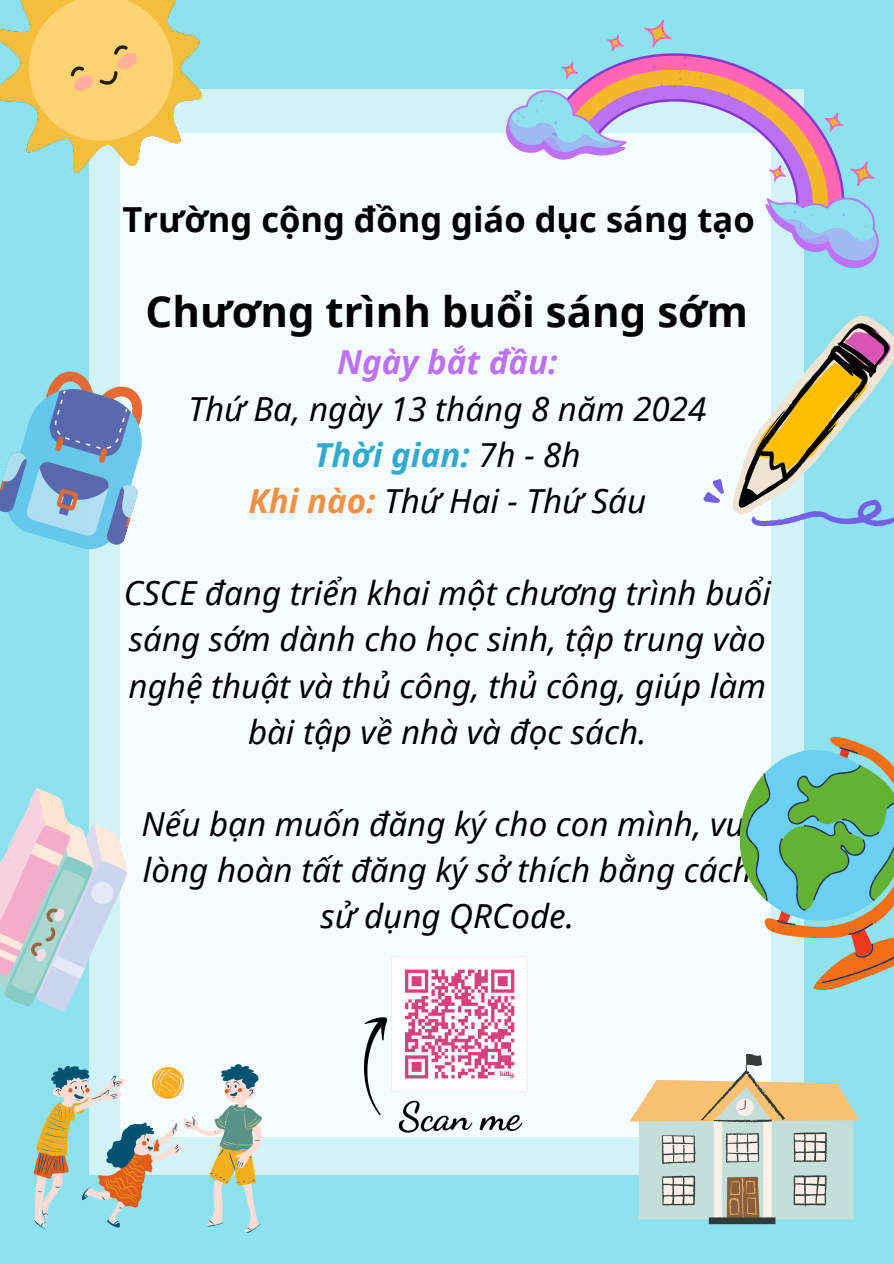
<style>
.page{position:relative;width:894px;height:1264px;background:#fff}
.page>*{position:absolute;margin:0;border:0;box-sizing:border-box;transform-origin:0 0}
.t1{font:700 42px "Noto Sans";color:#000}
.t2{font:700 34.5px "Noto Sans";color:#000}
.t3{font:italic 33px/46.2px "Noto Sans";color:#000;text-align:center}
.t4{font:italic 700 33px "Noto Sans";color:#32aace}
.t5{font:italic 700 33px "Noto Sans";color:#bd71f4}
.s1{font-weight:400;color:#000}
.s2{font-weight:700;color:#f19143}
</style>
<div class="page">
<div style="left:0;top:0;width:893px;height:1263px;background:#8ee1ef"></div>
<div style="left:89px;top:89px;width:715px;height:1085px;background:#d1f3f8"></div>
<div style="left:120px;top:133px;width:651px;height:1003px;background:#f5fcfd"></div>
<svg style="left:510px;top:20px;width:369px;height:244px"></svg>
<img style="left:0;top:0;width:202px;height:172px">
<img style="left:364px;top:957px;width:163px;height:180px">
<svg style="left:703px;top:315px;width:190px;height:212px"></svg>
<svg style="left:33px;top:1064px;width:229px;height:168px"></svg>
<svg style="left:0;top:788px;width:127px;height:223px"></svg>
<svg style="left:0;top:371px;width:143px;height:179px"></svg>
<svg style="left:739px;top:736px;width:154px;height:254px"></svg>
<svg style="left:629px;top:1054px;width:230px;height:170px"></svg>
<p class="t2" style="left:122px;top:195px;width:633px">Trường cộng đồng giáo dục sáng tạo</p>
<h2 class="t1" style="left:145px;top:282px;width:603px">Chương trình buổi sáng sớm</h2>
<h1 class="t5" style="left:337px;top:339px;width:222px">Ngày bắt đầu:</h1>
<p class="t3" style="left:188px;top:385px;width:519px">Thứ Ba, ngày 13 tháng 8 năm 2024</p>
<p class="t4" style="left:314px;top:431px;width:268px">Thời gian: <span class="s1">7h - 8h</span></p>
<p class="t3" style="left:248px;top:477px;width:399px"><span class="s2">Khi nào:</span> Thứ Hai - Thứ Sáu</p>
<p class="t3" style="left:124px;top:569px;width:648px">CSCE đang triển khai một chương trình buổi sáng sớm dành cho học sinh, tập trung vào nghệ thuật và thủ công, thủ công, giúp làm bài tập về nhà và đọc sách.</p>
<p class="t3" style="left:141px;top:800px;width:613px">Nếu bạn muốn đăng ký cho con mình, vui lòng hoàn tất đăng ký sở thích bằng cách sử dụng QRCode.</p>
</div>
